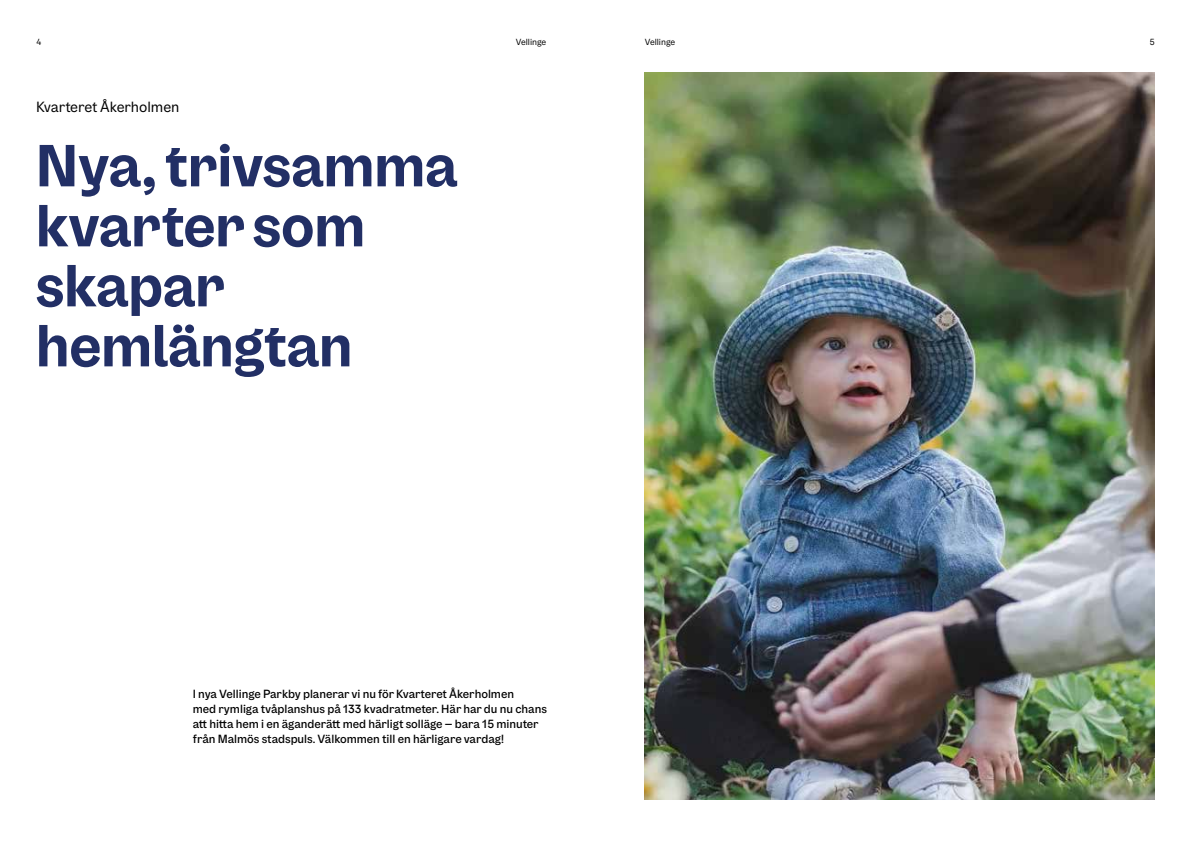
<style>
.page{position:relative;width:1191px;height:842px;background:#fff}
.page>*{position:absolute;margin:0;border:0;box-sizing:border-box;transform-origin:0 0}
.t1{font:700 60px/60px "OBOS Display";color:#222f65}
.t2{font:15px "OBOS Text";color:#000}
.t3{font:500 12px/15px "OBOS Text";color:#000}
.t4{font:9px "OBOS Text";color:#000}
</style>
<div class="page">
<img style="left:644px;top:72px;width:511px;height:728px">
<p class="t4" style="left:36px;top:36px;width:7px">4</p>
<p class="t4" style="left:516px;top:36px;width:32px">Vellinge</p>
<p class="t4" style="left:644px;top:36px;width:32px">Vellinge</p>
<p class="t4" style="left:1149px;top:36px;width:7px">5</p>
<p class="t2" style="left:36px;top:97px;width:145px">Kvarteret Åkerholmen</p>
<h1 class="t1" style="left:36px;top:136px;width:423px">Nya, trivsamma kvarter som skapar hemlängtan</h1>
<p class="t3" style="left:193px;top:686px;width:356px">I nya Vellinge Parkby planerar vi nu för Kvarteret Åkerholmen<br>med rymliga tvåplanshus på 133 kvadratmeter. Här har du nu chans att hitta hem i en äganderätt med härligt solläge – bara 15 minuter från Malmös stadspuls. Välkommen till en härligare vardag!</p>
</div>
